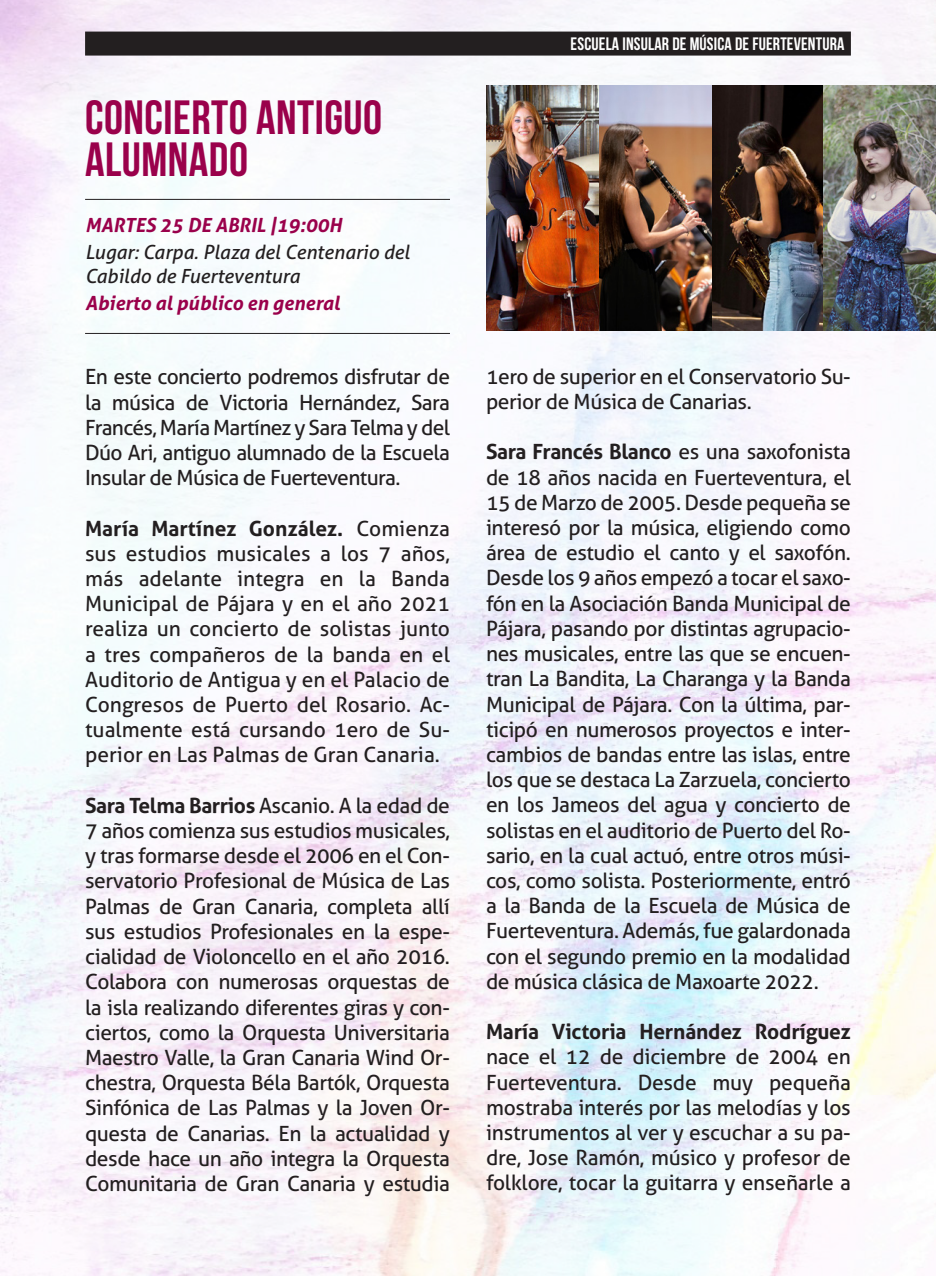
<style>
.page{position:relative;width:936px;height:1276px;background:#fff}
.page>*{position:absolute;margin:0;border:0;box-sizing:border-box;transform-origin:0 0}
.t1{font:700 48px/42px "Bebas Neue";letter-spacing:.01em;color:#9a014b}
.t2{font:21px/25.2px "Aller";letter-spacing:-.02em;color:#231f20;text-align:justify}
.t3{font:700 21px "Aller";letter-spacing:-.01em;color:#231f20}
.t4{font:italic 19.5px/23.4px "Aller";color:#231f20}
.t5{font:italic 700 19.5px "Aller";color:#9a014b}
.t6{font:700 18px "Bebas Neue";letter-spacing:.01em;color:#fff}
.s1{font-weight:700}
</style>
<div class="page">
<img style="left:0;top:0;width:935px;height:1276px">
<div style="left:97px;top:32px;width:741px;height:24px;background:#231f20"></div>
<hr style="left:85px;top:199px;width:365px;height:1px;background:#231f20">
<hr style="left:85px;top:333px;width:365px;height:1px;background:#231f20">
<img style="left:486px;top:85px;width:449px;height:246px">
<h1 class="t1" style="left:85px;top:96px;width:298px">CONCIERTO ANTIGUO<br>ALUMNADO</h1>
<p class="t5" style="left:85px;top:213px;width:258px">MARTES 25 DE ABRIL |19:00H</p>
<p class="t4" style="left:85px;top:241px;width:326px">Lugar: Carpa. Plaza del Centenario del<br>Cabildo de Fuerteventura</p>
<p class="t5" style="left:85px;top:292px;width:256px">Abierto al público en general</p>
<p class="t2" style="left:85px;top:364px;width:366px">En este concierto podremos disfrutar de la música de Victoria Hernández, Sara Francés, María Martínez y Sara Telma y del Dúo Ari, antiguo alumnado de la Escuela Insular de Música de Fuerteventura.</p>
<p class="t2" style="left:85px;top:516px;width:366px"><span class="s1">María Martínez González.</span> Comienza sus estudios musicales a los 7 años, más adelante integra en la Banda Municipal de Pájara y en el año 2021 realiza un concierto de solistas junto a tres compañeros de la banda en el Auditorio de Antigua y en el Palacio de Congresos de Puerto del Rosario. Ac&shy;tualmente está cursando 1ero de Su&shy;perior en Las Palmas de Gran Canaria.</p>
<p class="t2" style="left:85px;top:793px;width:366px"><span class="s1">Sara Telma Barrios</span> Ascanio. A la edad de 7 años comienza sus estudios musicales, y tras formarse desde el 2006 en el Con&shy;servatorio Profesional de Música de Las Palmas de Gran Canaria, completa allí sus estudios Profesionales en la espe&shy;cialidad de Violoncello en el año 2016.<br>Colabora con numerosas orquestas de la isla realizando diferentes giras y con&shy;ciertos, como la Orquesta Universitaria Maestro Valle, la Gran Canaria Wind Or&shy;chestra, Orquesta Béla Bartók, Orquesta Sinfónica de Las Palmas y la Joven Or&shy;questa de Canarias. En la actualidad y desde hace un año integra la Orquesta Comunitaria de Gran Canaria y estudia</p>
<p class="t6" style="left:570px;top:34px;width:275px">ESCUELA INSULAR DE MÚSICA DE FUERTEVENTURA</p>
<p class="t2" style="left:486px;top:364px;width:366px">1ero de superior en el Conservatorio Su&shy;perior de Música de Canarias.</p>
<p class="t2" style="left:486px;top:439px;width:366px"><span class="s1">Sara Francés Blanco</span> es una saxofonista de 18 años nacida en Fuerteventura, el 15 de Marzo de 2005. Desde pequeña se interesó por la música, eligiendo como área de estudio el canto y el saxofón.<br>Desde los 9 años empezó a tocar el saxo&shy;fón en la Asociación Banda Municipal de Pájara, pasando por distintas agrupacio&shy;nes musicales, entre las que se encuen&shy;tran La Bandita, La Charanga y la Banda Municipal de Pájara. Con la última, par&shy;ticipó en numerosos proyectos e inter&shy;cambios de bandas entre las islas, entre los que se destaca La Zarzuela, concierto en los Jameos del agua y concierto de solistas en el auditorio de Puerto del Ro&shy;sario, en la cual actuó, entre otros músi&shy;cos, como solista. Posteriormente, entró a la Banda de la Escuela de Música de Fuerteventura. Además, fue galardonada con el segundo premio en la modalidad de música clásica de Maxoarte 2022.</p>
<p class="t3" style="left:486px;top:1019px;width:366px">María Victoria Hernández Rodríguez</p>
<p class="t2" style="left:486px;top:1044px;width:366px">nace el 12 de diciembre de 2004 en Fuerteventura. Desde muy pequeña mostraba interés por las melodías y los instrumentos al ver y escuchar a su pa&shy;dre, Jose Ramón, músico y profesor de folklore, tocar la guitarra y enseñarle a</p>
</div>
